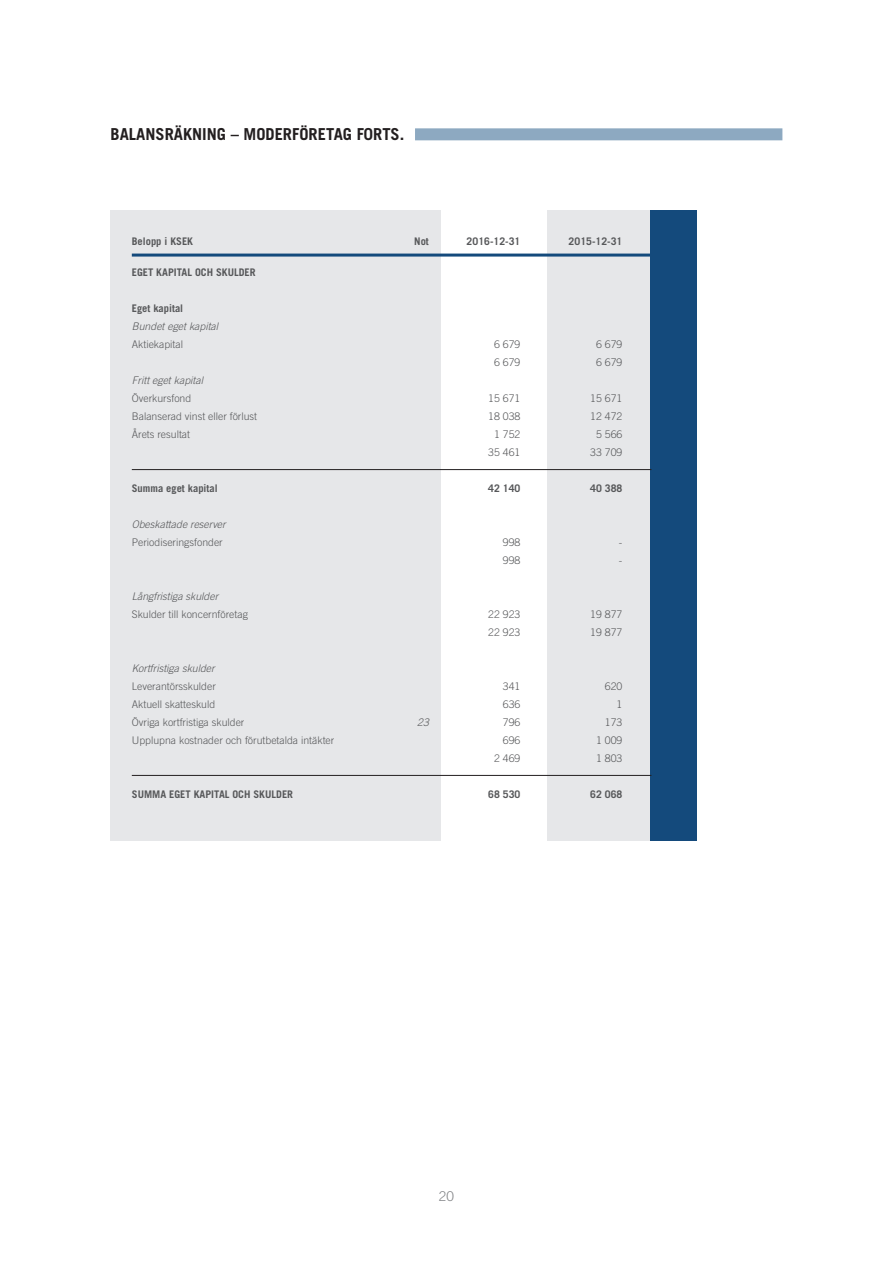
<style>
.page{position:relative;width:893px;height:1263px;background:#fff}
.page>*{position:absolute;margin:0;border:0;box-sizing:border-box;transform-origin:0 0}
.t1{font:700 16.5px "Trade Gothic";color:#231f20}
.t2{font:300 13.5px "Trade Gothic";color:#808285}
.t3{font:300 10.5px "Trade Gothic";color:#57585a}
.t4{font:700 10.5px "Trade Gothic";color:#57585a}
.t5{font:italic 300 10.5px "Trade Gothic";color:#57585a}
</style>
<div class="page">
<div style="left:415px;top:128px;width:367px;height:12px;background:#8da9c1"></div>
<div style="left:111px;top:210px;width:540px;height:630px;background:#e6e7e9"></div>
<div style="left:650px;top:210px;width:47px;height:630px;background:#144a7c"></div>
<div style="left:441px;top:210px;width:106px;height:630px;background:#fff"></div>
<hr style="left:132px;top:469px;width:519px;height:1px;background:#231f20">
<hr style="left:132px;top:775px;width:519px;height:1px;background:#231f20">
<hr style="left:132px;top:254px;width:519px;height:3px;background:#144a7c">
<h1 class="t1" style="left:111px;top:124px;width:295px">BALANSRÄKNING – MODERFÖRETAG F0RTS.</h1>
<p class="t4" style="left:132px;top:235px;width:63px">Belopp i KSEK</p>
<p class="t4" style="left:414px;top:235px;width:16px">Not</p>
<p class="t4" style="left:467px;top:235px;width:55px">2016-12-31</p>
<p class="t4" style="left:569px;top:235px;width:55px">2015-12-31</p>
<p class="t4" style="left:132px;top:266px;width:125px">EGET KAPITAL OCH SKULDER</p>
<p class="t4" style="left:132px;top:302px;width:53px">Eget kapital</p>
<p class="t5" style="left:132px;top:320px;width:88px">Bundet eget kapital</p>
<p class="t3" style="left:132px;top:338px;width:53px">Aktiekapital</p>
<p class="t3" style="left:494px;top:338px;width:28px">6 679</p>
<p class="t3" style="left:596px;top:338px;width:28px">6 679</p>
<p class="t3" style="left:494px;top:356px;width:28px">6 679</p>
<p class="t3" style="left:596px;top:356px;width:28px">6 679</p>
<p class="t5" style="left:132px;top:374px;width:73px">Fritt eget kapital</p>
<p class="t3" style="left:132px;top:392px;width:61px">Överkursfond</p>
<p class="t3" style="left:488px;top:392px;width:34px">15 671</p>
<p class="t3" style="left:590px;top:392px;width:34px">15 671</p>
<p class="t3" style="left:132px;top:410px;width:127px">Balanserad vinst eller förlust</p>
<p class="t3" style="left:488px;top:410px;width:34px">18 038</p>
<p class="t3" style="left:590px;top:410px;width:34px">12 472</p>
<p class="t3" style="left:132px;top:428px;width:60px">Årets resultat</p>
<p class="t3" style="left:494px;top:428px;width:28px">1 752</p>
<p class="t3" style="left:596px;top:428px;width:28px">5 566</p>
<p class="t3" style="left:488px;top:446px;width:34px">35 461</p>
<p class="t3" style="left:590px;top:446px;width:34px">33 709</p>
<p class="t4" style="left:132px;top:482px;width:87px">Summa eget kapital</p>
<p class="t4" style="left:488px;top:482px;width:34px">42 140</p>
<p class="t4" style="left:590px;top:482px;width:34px">40 388</p>
<p class="t5" style="left:132px;top:518px;width:95px">Obeskattade reserver</p>
<p class="t3" style="left:132px;top:536px;width:92px">Periodiseringsfonder</p>
<p class="t3" style="left:503px;top:536px;width:19px">998</p>
<p class="t3" style="left:619px;top:536px;width:5px">-</p>
<p class="t3" style="left:503px;top:554px;width:19px">998</p>
<p class="t3" style="left:619px;top:554px;width:5px">-</p>
<p class="t5" style="left:132px;top:590px;width:88px">Långfristiga skulder</p>
<p class="t3" style="left:132px;top:608px;width:118px">Skulder till koncernföretag</p>
<p class="t3" style="left:488px;top:608px;width:34px">22 923</p>
<p class="t3" style="left:590px;top:608px;width:34px">19 877</p>
<p class="t3" style="left:488px;top:626px;width:34px">22 923</p>
<p class="t3" style="left:590px;top:626px;width:34px">19 877</p>
<p class="t5" style="left:132px;top:662px;width:84px">Kortfristiga skulder</p>
<p class="t3" style="left:132px;top:680px;width:85px">Leverantörsskulder</p>
<p class="t3" style="left:503px;top:680px;width:19px">341</p>
<p class="t3" style="left:605px;top:680px;width:19px">620</p>
<p class="t3" style="left:132px;top:698px;width:85px">Aktuell skatteskuld</p>
<p class="t3" style="left:503px;top:698px;width:19px">636</p>
<p class="t3" style="left:617px;top:698px;width:7px">1</p>
<p class="t3" style="left:132px;top:716px;width:114px">Övriga kortfristiga skulder</p>
<p class="t5" style="left:417px;top:716px;width:13px">23</p>
<p class="t3" style="left:503px;top:716px;width:19px">796</p>
<p class="t3" style="left:605px;top:716px;width:19px">173</p>
<p class="t3" style="left:132px;top:734px;width:204px">Upplupna kostnader och förutbetalda intäkter</p>
<p class="t3" style="left:503px;top:734px;width:19px">696</p>
<p class="t3" style="left:596px;top:734px;width:28px">1 009</p>
<p class="t3" style="left:494px;top:752px;width:28px">2 469</p>
<p class="t3" style="left:596px;top:752px;width:28px">1 803</p>
<p class="t4" style="left:132px;top:788px;width:163px">SUMMA EGET KAPITAL OCH SKULDER</p>
<p class="t4" style="left:488px;top:788px;width:34px">68 530</p>
<p class="t4" style="left:590px;top:788px;width:34px">62 068</p>
<p class="t2" style="left:439px;top:1188px;width:17px">20</p>
</div>
